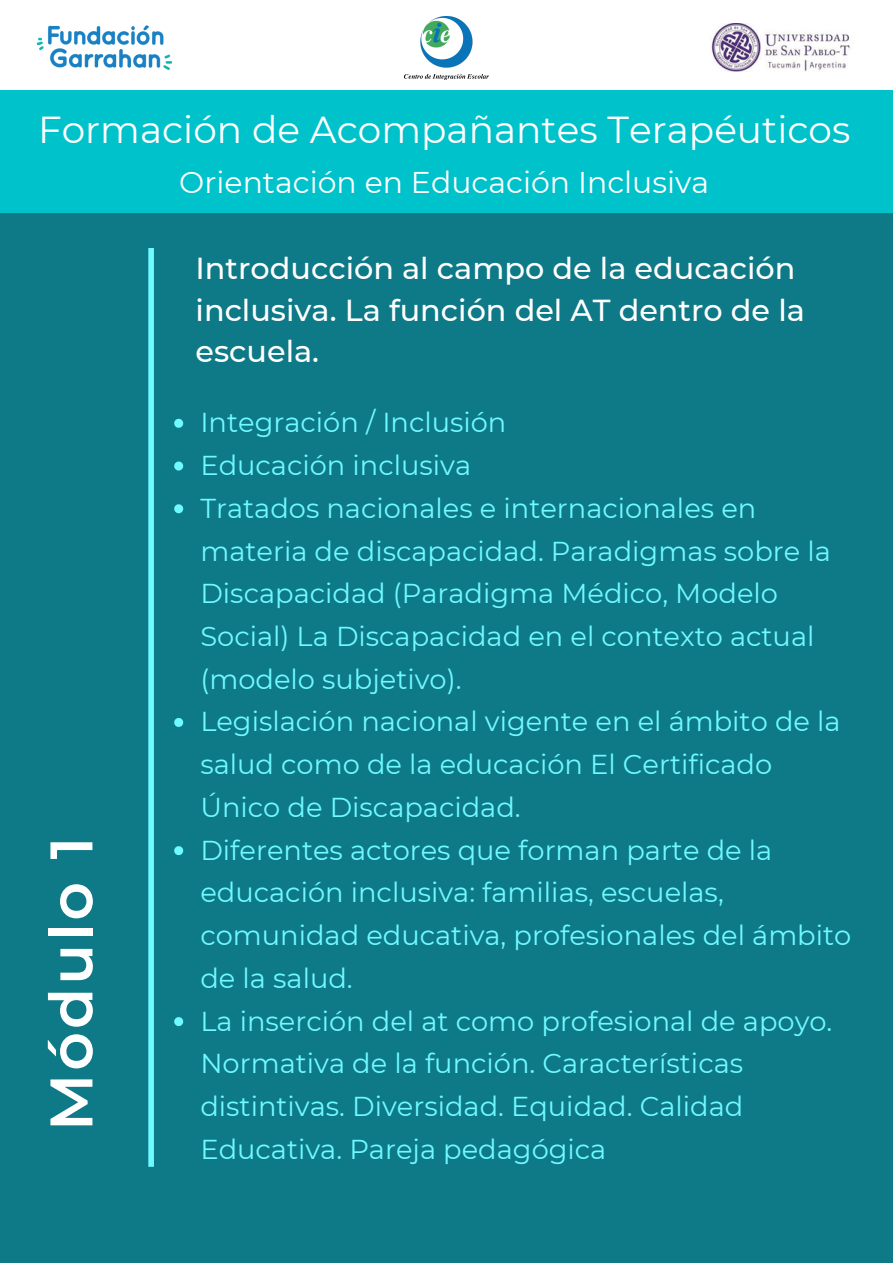
<style>
.page{position:relative;width:893px;height:1264px;background:#fff}
.page>*{position:absolute;margin:0;border:0;box-sizing:border-box;transform-origin:0 0}
.t1{font:600 60px "Montserrat";letter-spacing:.05em;color:#fff}
.t2{font:37.5px "Montserrat";color:#fff}
.t3{font:500 30.3px/41.5px "Montserrat";color:#fff}
.t4{font:30px "Montserrat";color:#fff}
.t5{font:27.3px/42.8px "Montserrat";color:#6ffaff}
</style>
<div class="page">
<div style="left:0;top:0;width:892px;height:1262px;background:#0e7987"></div>
<svg style="left:174px;top:419px;width:9px;height:9px"></svg>
<svg style="left:174px;top:461px;width:9px;height:9px"></svg>
<svg style="left:174px;top:504px;width:9px;height:9px"></svg>
<svg style="left:174px;top:718px;width:9px;height:9px"></svg>
<svg style="left:174px;top:846px;width:9px;height:9px"></svg>
<svg style="left:174px;top:1017px;width:9px;height:9px"></svg>
<div style="left:148px;top:248px;width:6px;height:918px;background:#6ffaff"></div>
<div style="left:0;top:79px;width:892px;height:134px;background:#00c2cb"></div>
<div style="left:0;top:0;width:892px;height:90px;background:#fff"></div>
<img style="left:36px;top:25px;width:137px;height:45px">
<img style="left:711px;top:23px;width:140px;height:48px">
<img style="left:405px;top:16px;width:83px;height:63px">
<h2 class="t2" style="left:38px;top:107px;width:813px">Formación de Acompañantes Terapéuticos</h2>
<p class="t4" style="left:179px;top:164px;width:531px">Orientación en Educación Inclusiva</p>
<h1 class="t1" style="left:34px;top:1130px;width:296px;rotate:-90deg">Módulo 1</h1>
<p class="t3" style="left:195px;top:247px;width:610px">Introducción al campo de la educación inclusiva. La función del AT dentro de la escuela.</p>
<p class="t5" style="left:200px;top:401px;width:652px">Integración / Inclusión<br>Educación inclusiva<br>Tratados nacionales e internacionales en materia de discapacidad. Paradigmas sobre la Discapacidad (Paradigma Médico, Modelo Social) La Discapacidad en el contexto actual (modelo subjetivo).<br>Legislación nacional vigente en el á mbito de la salud como de la educación El Certificado<br>Ú nico de Discapacidad.<br>Diferentes actores que forman parte de la educación inclusiva: familias, escuelas, comunidad educativa, profesionales del á mbito de la salud.<br>La inserción del at como profesional de apoyo.<br>Normativa de la función. Características distintivas. Diversidad. Equidad. Calidad Educativa. Pareja pedagógica</p>
</div>
